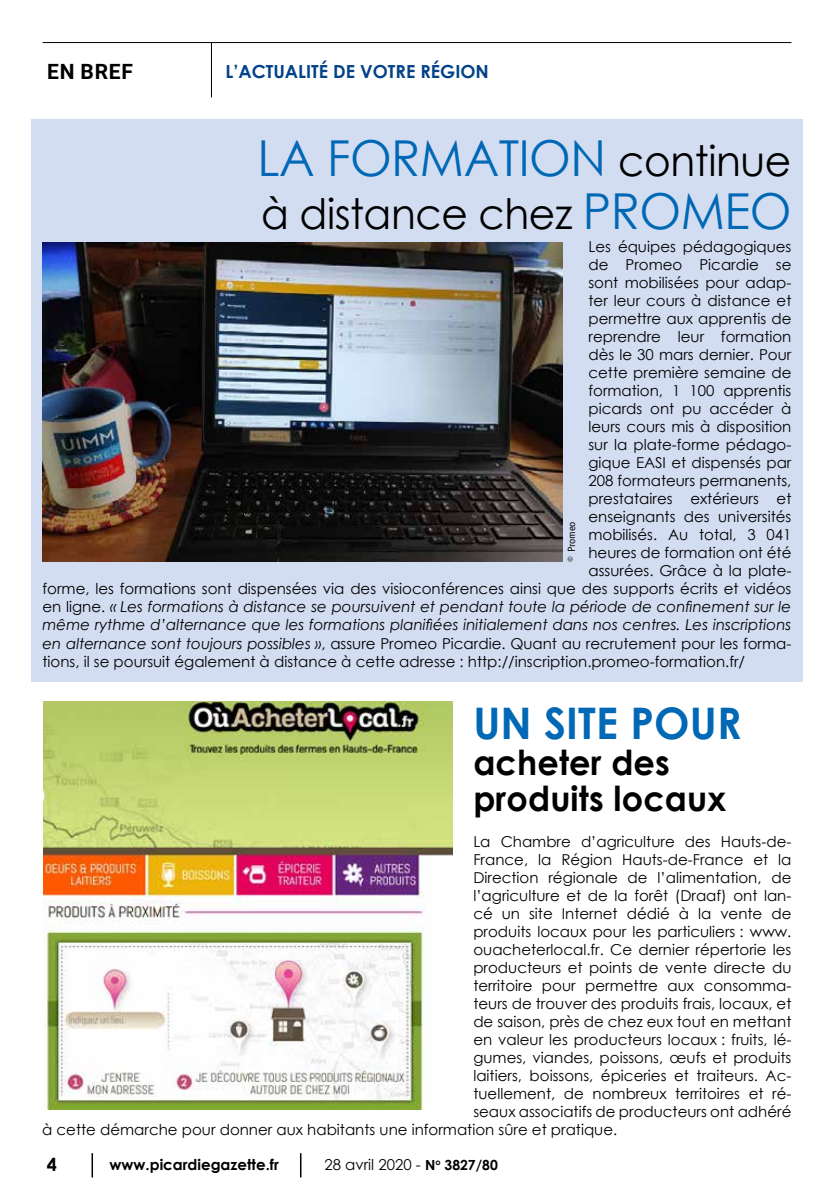
<style>
.page{position:relative;width:834px;height:1200px;background:#fff}
.page>*{position:absolute;margin:0;border:0;box-sizing:border-box;transform-origin:0 0}
.t1{font:49.5px "Century Gothic";letter-spacing:-.01em;color:#0068b4}
.t2{font:700 43.5px "Century Gothic";letter-spacing:.005em;color:#0068b4}
.t3{font:42px "Century Gothic";letter-spacing:-.01em;color:#000}
.t4{font:700 34.5px/36px "Century Gothic";letter-spacing:.005em;color:#000}
.t5{font:700 21px "Roboto";letter-spacing:.035em;color:#000}
.t6{font:700 18px "Century Gothic";color:#004188}
.t7{font:700 18px "Century Gothic";color:#000}
.t8{font:15px "Century Gothic";color:#000}
.t9{font:italic 15px "Century Gothic";color:#000}
.t10{font:700 15px "Century Gothic";color:#000}
.t11{font:10.5px "Officina Sans";color:#000}
.s1{font-size:42px;color:#000}
.s2{font-size:49.5px;color:#0068b4}
.s3{font-style:normal}
.s4{font-style:italic}
.s5{font-weight:700;font-size:13.95px}
</style>
<div class="page">
<hr style="left:43px;top:42px;width:748px;height:1px;background:#000">
<hr style="left:211px;top:43px;width:1px;height:54px;background:#000">
<hr style="left:91px;top:1152px;width:2px;height:25px;background:#000">
<svg style="left:300px;top:1153px;width:1px;height:24px"></svg>
<div style="left:31px;top:119px;width:771px;height:562px;background:#d3ddf2"></div>
<img style="left:42px;top:242px;width:521px;height:319px">
<img style="left:44px;top:701px;width:408px;height:408px">
<h3 class="t5" style="left:47px;top:56px;width:87px">EN BREF</h3>
<p class="t6" style="left:225px;top:57px;width:265px">L’ACTUALITÉ DE VOTRE RÉGION</p>
<h1 class="t1" style="left:257px;top:124px;width:535px">LA FORMATION <span class="s1">continue</span></h1>
<h3 class="t3" style="left:261px;top:184px;width:531px">à distance chez <span class="s2">PROMEO</span></h3>
<p class="t8" style="left:588px;top:236px;width:204px">Les équipes pédagogiques</p>
<p class="t8" style="left:588px;top:254px;width:204px">de Promeo Picardie se</p>
<p class="t8" style="left:588px;top:272px;width:204px">sont mobilisées pour adap-</p>
<p class="t8" style="left:588px;top:290px;width:204px">ter leur cours à distance et</p>
<p class="t8" style="left:588px;top:308px;width:204px">permettre aux apprentis de</p>
<p class="t8" style="left:588px;top:326px;width:204px">reprendre leur formation</p>
<p class="t8" style="left:588px;top:344px;width:204px">dès le 30 mars dernier. Pour</p>
<p class="t8" style="left:588px;top:362px;width:204px">cette première semaine de</p>
<p class="t8" style="left:588px;top:380px;width:204px">formation, 1 100 apprentis</p>
<p class="t8" style="left:588px;top:398px;width:204px">picards ont pu accéder à</p>
<p class="t8" style="left:588px;top:416px;width:204px">leurs cours mis à disposition</p>
<p class="t8" style="left:588px;top:434px;width:204px">sur la plate-forme pédago-</p>
<p class="t8" style="left:588px;top:452px;width:204px">gique EASI et dispensés par</p>
<p class="t8" style="left:588px;top:470px;width:204px">208 formateurs permanents,</p>
<p class="t8" style="left:588px;top:488px;width:204px">prestataires extérieurs et</p>
<p class="t8" style="left:588px;top:506px;width:204px">enseignants des universités</p>
<p class="t8" style="left:588px;top:524px;width:204px">mobilisés. Au total, 3 041</p>
<p class="t8" style="left:588px;top:542px;width:204px">heures de formation ont été</p>
<p class="t8" style="left:588px;top:560px;width:204px">assurées. Grâce à la plate-</p>
<p class="t8" style="left:43px;top:578px;width:750px">forme, les formations sont dispensées via des visioconférences ainsi que des supports écrits et vidéos</p>
<p class="t9" style="left:43px;top:596px;width:750px"><span class="s3">en ligne.</span> « Les formations à distance se poursuivent et pendant toute la période de confinement sur le</p>
<p class="t9" style="left:42px;top:614px;width:750px">même rythme d’alternance que les formations planifiées initialement dans nos centres. Les inscriptions</p>
<p class="t8" style="left:42px;top:632px;width:750px"><span class="s4">en alternance sont toujours possibles »</span>, assure Promeo Picardie. Quant au recrutement pour les forma-</p>
<p class="t8" style="left:42px;top:650px;width:704px">tions, il se poursuit également à distance à cette adresse : http://inscription.promeo-formation.fr/</p>
<p class="t11" style="left:565px;top:561px;width:42px;rotate:-90deg">© Promeo</p>
<h2 class="t2" style="left:473px;top:689px;width:270px">UN SITE POUR</h2>
<h3 class="t4" style="left:473px;top:742px;width:254px">acheter des produits locaux</h3>
<p class="t8" style="left:473px;top:830px;width:319px">La Chambre d’agriculture des Hauts-de-</p>
<p class="t8" style="left:473px;top:848px;width:319px">France, la Région Hauts-de-France et la</p>
<p class="t8" style="left:473px;top:866px;width:319px">Direction régionale de l’alimentation, de</p>
<p class="t8" style="left:473px;top:884px;width:319px">l’agriculture et de la forêt (Draaf) ont lan-</p>
<p class="t8" style="left:473px;top:902px;width:319px">cé un site Internet dédié à la vente de</p>
<p class="t8" style="left:473px;top:920px;width:319px">produits locaux pour les particuliers : www.</p>
<p class="t8" style="left:473px;top:938px;width:319px">ouacheterlocal.fr. Ce dernier répertorie les</p>
<p class="t8" style="left:473px;top:956px;width:319px">producteurs et points de vente directe du</p>
<p class="t8" style="left:473px;top:974px;width:319px">territoire pour permettre aux consomma-</p>
<p class="t8" style="left:473px;top:992px;width:319px">teurs de trouver des produits frais, locaux, et</p>
<p class="t8" style="left:473px;top:1010px;width:319px">de saison, près de chez eux tout en mettant</p>
<p class="t8" style="left:473px;top:1028px;width:319px">en valeur les producteurs locaux : fruits, lé-</p>
<p class="t8" style="left:473px;top:1046px;width:319px">gumes, viandes, poissons, œufs et produits</p>
<p class="t8" style="left:473px;top:1064px;width:319px">laitiers, boissons, épiceries et traiteurs. Ac-</p>
<p class="t8" style="left:473px;top:1082px;width:319px">tuellement, de nombreux territoires et ré-</p>
<p class="t8" style="left:473px;top:1100px;width:319px">seaux associatifs de producteurs ont adhéré</p>
<p class="t8" style="left:42px;top:1118px;width:576px">à cette démarche pour donner aux habitants une information sûre et pratique.</p>
<p class="t7" style="left:47px;top:1150px;width:12px">4</p>
<p class="t10" style="left:109px;top:1152px;width:171px">www.picardiegazette.fr</p>
<p class="t8" style="left:324px;top:1153px;width:175px">28 avril 2020 - <span class="s5">N</span><sup>o</sup> <span class="s5">3827/80</span></p>
</div>
